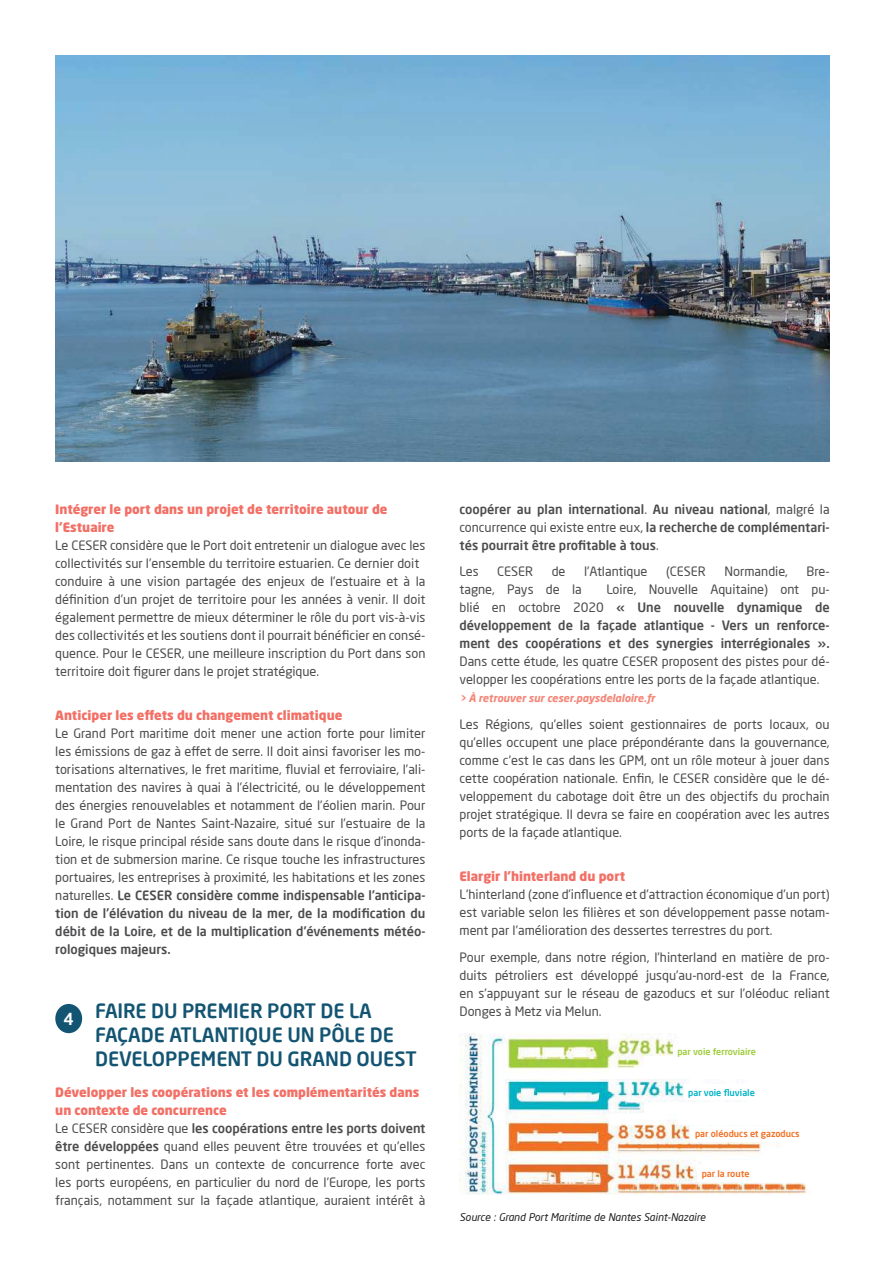
<style>
.page{position:relative;width:885px;height:1263px;background:#fff}
.page>*{position:absolute;margin:0;border:0;box-sizing:border-box;transform-origin:0 0}
.t1{font:500 19.5px/24px "Neo Sans Pro";color:#125471}
.t2{font:12.75px/18px "Neo Sans Pro";color:#4c4c4e;text-align:justify}
.t3{font:500 12.75px/18px "Neo Sans Pro";color:#4c4c4e;text-align:justify}
.t4{font:900 12.75px/18px "Neo Sans Std";color:#f27066}
.t5{font:italic 10.5px "Neo Sans Pro";color:#221f1f}
.t6{font:italic 700 10.5px "Neo Sans Pro";color:#f48577}
.t7{font:500 9px "Neo Sans Pro";color:#f37022}
.t8{font:500 9px "Neo Sans Pro";color:#9fcc3b}
.t9{font:500 9px "Neo Sans Pro";color:#00b3c7}
.s1{font-weight:500}
.s2{font-weight:400}
</style>
<div class="page">
<img style="left:55px;top:55px;width:774px;height:407px">
<div style="left:55px;top:1004px;width:27px;height:29px;background:#125471;border-radius:50%"></div>
<img style="left:459px;top:1033px;width:347px;height:162px">
<div style="left:673px;top:1044px;width:87px;height:15px;background:#fff"></div>
<div style="left:684px;top:1084px;width:75px;height:16px;background:#fff"></div>
<div style="left:690px;top:1126px;width:113px;height:15px;background:#fff"></div>
<div style="left:697px;top:1166px;width:56px;height:15px;background:#fff"></div>
<p class="t4" style="left:55px;top:500px;width:334px">Intégrer le port dans un projet de territoire autour de l’Estuaire</p>
<p class="t2" style="left:55px;top:536px;width:371px;text-align:left">Le CESER considère que le Port doit entretenir un dialogue avec les collectivités sur l’ensemble du territoire estuarien. Ce dernier doit conduire à une vision partagée des enjeux de l’estuaire et à la définition d’un projet de territoire pour les années à venir. Il doit également permettre de mieux déterminer le rôle du port vis-à-vis des collectivités et les soutiens dont il pourrait bénéficier en consé&shy;quence. Pour le CESER, une meilleure inscription du Port dans son territoire doit figurer dans le projet stratégique.</p>
<p class="t4" style="left:55px;top:707px;width:288px">Anticiper les effets du changement climatique</p>
<p class="t2" style="left:55px;top:725px;width:371px">Le Grand Port maritime doit mener une action forte pour limiter les émissions de gaz à effet de serre. Il doit ainsi favoriser les mo&shy;torisations alternatives, le fret maritime, fluvial et ferroviaire, l’ali&shy;mentation des navires à quai à l’électricité, ou le développement des énergies renouvelables et notamment de l’éolien marin. Pour le Grand Port de Nantes Saint-Nazaire, situé sur l’estuaire de la Loire, le risque principal réside sans doute dans le risque d’inonda&shy;tion et de submersion marine. Ce risque touche les infrastructures portuaires, les entreprises à proximité, les habitations et les zones naturelles. <span class="s1">Le CESER considère comme indispensable l’anticipa&shy;tion de l’élévation du niveau de la mer, de la modification du débit de la Loire, et de la multiplication d’événements météo&shy;rologiques majeurs.</span></p>
<h1 class="t1" style="left:95px;top:998px;width:323px;text-indent:-31px"><sub>4</sub> FAIRE DU PREMIER PORT DE LA<br>FAÇADE ATLANTIQUE UN PÔLE DE<br>DEVELOPPEMENT DU GRAND OUEST</h1>
<p class="t4" style="left:55px;top:1084px;width:365px">Développer les coopérations et les complémentarités dans un contexte de concurrence</p>
<p class="t2" style="left:55px;top:1120px;width:371px">Le CESER considère que <span class="s1">les coopérations entre les ports doivent être développées</span> quand elles peuvent être trouvées et qu’elles sont pertinentes. Dans un contexte de concurrence forte avec les ports européens, en particulier du nord de l’Europe, les ports français, notamment sur la façade atlantique, auraient intérêt à</p>
<p class="t3" style="left:459px;top:500px;width:371px">coopérer au plan international<span class="s2">.</span> Au niveau national<span class="s2">, malgré la concurrence qui existe entre eux,</span> la recherche de complémentari&shy;tés pourrait être profitable à tous<span class="s2">.</span></p>
<p class="t2" style="left:459px;top:563px;width:21px">Les</p>
<p class="t2" style="left:497px;top:563px;width:37px">CESER</p>
<p class="t2" style="left:551px;top:563px;width:15px">de</p>
<p class="t2" style="left:584px;top:563px;width:65px">l’Atlantique</p>
<p class="t2" style="left:666px;top:563px;width:41px">(CESER</p>
<p class="t2" style="left:724px;top:563px;width:65px">Normandie,</p>
<p class="t2" style="left:806px;top:563px;width:25px">Bre-</p>
<p class="t2" style="left:459px;top:581px;width:124px">tagne, Pays de la</p>
<p class="t3" style="left:459px;top:581px;width:371px;text-indent:147px"><span class="s2">Loire, Nouvelle Aquitaine) ont pu&shy;blié en octobre 2020</span> « Une nouvelle dynamique de développement de la façade atlantique - Vers un renforce&shy;ment des coopérations et des synergies interrégionales ».</p>
<p class="t2" style="left:459px;top:653px;width:371px">Dans cette étude, les quatre CESER proposent des pistes pour dé&shy;velopper les coopérations entre les ports de la façade atlantique.</p>
<p class="t6" style="left:459px;top:692px;width:197px">&gt; À retrouver sur ceser.paysdelaloire.fr</p>
<p class="t2" style="left:459px;top:715px;width:371px">Les Régions, qu’elles soient gestionnaires de ports locaux, ou qu’elles occupent une place prépondérante dans la gouvernance, comme c’est le cas dans les GPM, ont un rôle moteur à jouer dans cette coopération nationale. Enfin, le CESER considère que le dé&shy;veloppement du cabotage doit être un des objectifs du prochain projet stratégique. Il devra se faire en coopération avec les autres ports de la façade atlantique.</p>
<p class="t4" style="left:459px;top:868px;width:167px">Elargir l’hinterland du port</p>
<p class="t2" style="left:459px;top:885px;width:371px">L’hinterland (zone d’influence et d’attraction économique d’un port) est variable selon les filières et son développement passe notam&shy;ment par l’amélioration des dessertes terrestres du port.</p>
<p class="t2" style="left:459px;top:948px;width:371px">Pour exemple, dans notre région, l’hinterland en matière de pro&shy;duits pétroliers est développé jusqu’au-nord-est de la France, en s’appuyant sur le réseau de gazoducs et sur l’oléoduc reliant Donges à Metz via Melun.</p>
<p class="t8" style="left:677px;top:1046px;width:80px">par voie ferroviaire</p>
<p class="t9" style="left:688px;top:1087px;width:68px">par voie fluviale</p>
<p class="t7" style="left:695px;top:1128px;width:106px">par oléoducs et gazoducs</p>
<p class="t7" style="left:701px;top:1169px;width:49px">par la route</p>
<p class="t5" style="left:459px;top:1211px;width:247px">Source : Grand Port Maritime de Nantes Saint-Nazaire</p>
</div>
